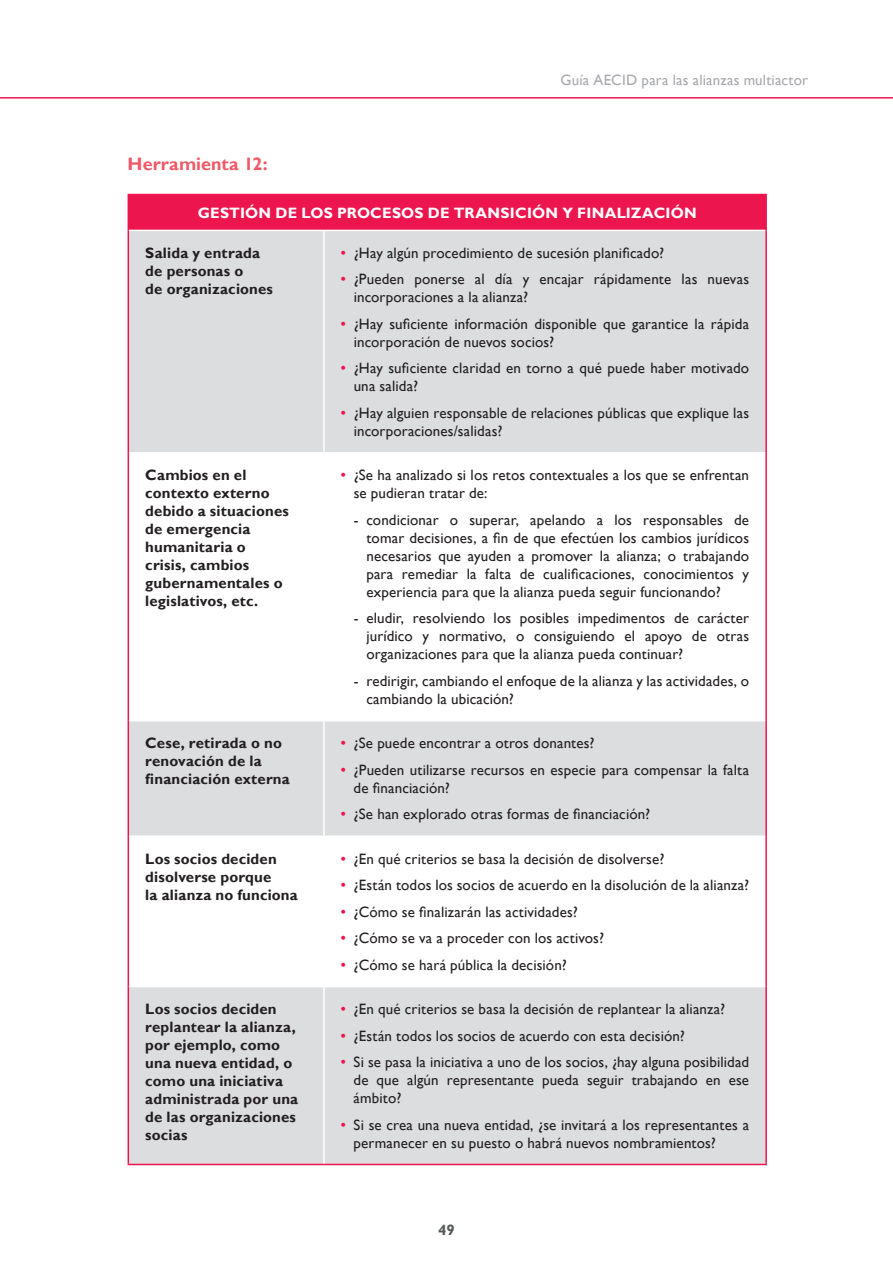
<style>
.page{position:relative;width:893px;height:1263px;background:#fff}
.page>*{position:absolute;margin:0;border:0;box-sizing:border-box;transform-origin:0 0}
.t1{font:700 18px "Gill Sans";letter-spacing:.01em;color:#f05967}
.t2{font:15px/18px "Gill Sans";letter-spacing:.01em;color:#231f20}
.t3{font:700 15px/18px "Gill Sans";letter-spacing:.01em;color:#231f20}
.t4{font:700 15px "Gill Sans";letter-spacing:.015em;color:#fff}
.t5{font:15px "Gill Sans";letter-spacing:.015em;color:#a8a9ad}
.t6{font:700 15px "Gill Sans";color:#57585a}
.s1{font-family:"Data Sym BDB Normal";color:#ed154e}
</style>
<div class="page">
<hr style="left:0;top:97px;width:893px;height:2px;background:#ed154e">
<div style="left:128px;top:195px;width:638px;height:35px;background:#ed154e"></div>
<div style="left:129px;top:231px;width:636px;height:933px;background:#dcdddf"></div>
<svg style="left:129px;top:454px;width:636px;height:532px"></svg>
<hr style="left:323px;top:231px;width:2px;height:221px;background:#fff">
<hr style="left:129px;top:452px;width:195px;height:2px;background:#fff">
<hr style="left:324px;top:452px;width:441px;height:2px;background:#fff">
<hr style="left:323px;top:454px;width:2px;height:266px;background:#fff">
<hr style="left:129px;top:720px;width:195px;height:1px;background:#fff">
<hr style="left:324px;top:720px;width:441px;height:1px;background:#fff">
<hr style="left:323px;top:721px;width:2px;height:114px;background:#fff">
<hr style="left:129px;top:835px;width:195px;height:2px;background:#fff">
<hr style="left:324px;top:835px;width:441px;height:2px;background:#fff">
<hr style="left:323px;top:837px;width:2px;height:149px;background:#fff">
<hr style="left:129px;top:986px;width:195px;height:1px;background:#fff">
<hr style="left:324px;top:986px;width:441px;height:1px;background:#fff">
<hr style="left:323px;top:987px;width:2px;height:177px;background:#fff">
<hr style="left:128px;top:230px;width:1px;height:223px;background:#ed154e">
<hr style="left:765px;top:230px;width:2px;height:223px;background:#ed154e">
<hr style="left:128px;top:453px;width:1px;height:268px;background:#ed154e">
<hr style="left:765px;top:453px;width:2px;height:268px;background:#ed154e">
<hr style="left:128px;top:721px;width:1px;height:115px;background:#ed154e">
<hr style="left:765px;top:721px;width:2px;height:115px;background:#ed154e">
<hr style="left:128px;top:836px;width:1px;height:150px;background:#ed154e">
<hr style="left:765px;top:836px;width:2px;height:150px;background:#ed154e">
<hr style="left:128px;top:986px;width:1px;height:178px;background:#ed154e">
<hr style="left:765px;top:986px;width:2px;height:178px;background:#ed154e">
<hr style="left:128px;top:194px;width:196px;height:1px;background:#ed154e">
<hr style="left:324px;top:194px;width:443px;height:1px;background:#ed154e">
<hr style="left:765px;top:195px;width:2px;height:35px;background:#ed154e">
<hr style="left:128px;top:1164px;width:196px;height:1px;background:#ed154e">
<hr style="left:324px;top:1164px;width:443px;height:1px;background:#ed154e">
<p class="t5" style="left:560px;top:71px;width:249px">Guía AECID para las alianzas multiactor</p>
<p class="t1" style="left:128px;top:153px;width:142px">Herramienta 12:</p>
<p class="t4" style="left:198px;top:204px;width:501px">GESTIÓN DE LOS PROCESOS DE TRANSICIÓN Y FINALIZACIÓN</p>
<p class="t3" style="left:145px;top:244px;width:129px">Salida y entrada de personas o<br>de organizaciones</p>
<p class="t2" style="left:341px;top:244px;width:325px"><span class="s1">•</span> ¿Hay algún procedimiento de sucesión planificado?</p>
<p class="t2" style="left:354px;top:270px;width:397px;text-indent:-13px"><span class="s1">•</span> ¿Pueden ponerse al día y encajar rápidamente las nuevas incorporaciones a la alianza?</p>
<p class="t2" style="left:354px;top:315px;width:397px;text-indent:-13px"><span class="s1">•</span> ¿Hay suficiente información disponible que garantice la rápida incorporación de nuevos socios?</p>
<p class="t2" style="left:354px;top:359px;width:397px;text-indent:-13px"><span class="s1">•</span> ¿Hay suficiente claridad en torno a qué puede haber motivado una salida?</p>
<p class="t2" style="left:354px;top:404px;width:397px;text-indent:-13px"><span class="s1">•</span> ¿Hay alguien responsable de relaciones públicas que explique las incorporaciones/salidas?</p>
<p class="t3" style="left:145px;top:467px;width:145px">Cambios en el contexto externo debido a situaciones de emergencia humanitaria o crisis, cambios gubernamentales o legislativos, etc.</p>
<p class="t2" style="left:354px;top:466px;width:397px;text-indent:-13px"><span class="s1">•</span> ¿Se ha analizado si los retos contextuales a los que se enfrentan se pudieran tratar de:</p>
<p class="t2" style="left:366px;top:511px;width:384px;text-align:justify;text-indent:-13px">- condicionar o superar, apelando a los responsables de tomar decisiones, a fin de que efectúen los cambios jurídicos necesarios que ayuden a promover la alianza; o trabajando para remediar la falta de cualificaciones, conocimientos y experiencia para que la alianza pueda seguir funcionando?</p>
<p class="t2" style="left:366px;top:609px;width:384px;text-align:justify;text-indent:-13px">- eludir, resolviendo los posibles impedimentos de carácter jurídico y normativo, o consiguiendo el apoyo de otras organizaciones para que la alianza pueda continuar?</p>
<p class="t2" style="left:366px;top:672px;width:384px;text-indent:-13px">- redirigir, cambiando el enfoque de la alianza y las actividades, o cambiando la ubicación?</p>
<p class="t3" style="left:145px;top:734px;width:146px">Cese, retirada o no renovación de la financiación externa</p>
<p class="t2" style="left:341px;top:734px;width:255px"><span class="s1">•</span> ¿Se puede encontrar a otros donantes?</p>
<p class="t2" style="left:354px;top:761px;width:397px;text-indent:-13px"><span class="s1">•</span> ¿Pueden utilizarse recursos en especie para compensar la falta de financiación?</p>
<p class="t2" style="left:341px;top:805px;width:311px"><span class="s1">•</span> ¿Se han explorado otras formas de financiación?</p>
<p class="t3" style="left:145px;top:850px;width:154px">Los socios deciden disolverse porque<br>la alianza no funciona</p>
<p class="t2" style="left:341px;top:850px;width:325px"><span class="s1">•</span> ¿En qué criterios se basa la decisión de disolverse?</p>
<p class="t2" style="left:341px;top:876px;width:410px"><span class="s1">•</span> ¿Están todos los socios de acuerdo en la disolución de la alianza?</p>
<p class="t2" style="left:341px;top:903px;width:238px"><span class="s1">•</span> ¿Cómo se finalizarán las actividades?</p>
<p class="t2" style="left:341px;top:929px;width:265px"><span class="s1">•</span> ¿Cómo se va a proceder con los activos?</p>
<p class="t2" style="left:341px;top:956px;width:227px"><span class="s1">•</span> ¿Cómo se hará pública la decisión?</p>
<p class="t3" style="left:145px;top:1000px;width:154px">Los socios deciden replantear la alianza, por ejemplo, como una nueva entidad, o como una iniciativa administrada por una de las organizaciones socias</p>
<p class="t2" style="left:341px;top:1000px;width:386px"><span class="s1">•</span> ¿En qué criterios se basa la decisión de replantear la alianza?</p>
<p class="t2" style="left:341px;top:1027px;width:346px"><span class="s1">•</span> ¿Están todos los socios de acuerdo con esta decisión?</p>
<p class="t2" style="left:354px;top:1053px;width:397px;text-align:justify;text-indent:-13px"><span class="s1">•</span> Si se pasa la iniciativa a uno de los socios, ¿hay alguna posibilidad de que algún representante pueda seguir trabajando en ese ámbito?</p>
<p class="t2" style="left:354px;top:1116px;width:397px;text-indent:-13px"><span class="s1">•</span> Si se crea una nueva entidad, ¿se invitará a los representantes a permanecer en su puesto o habrá nuevos nombramientos?</p>
<p class="t6" style="left:438px;top:1221px;width:18px">49</p>
</div>
